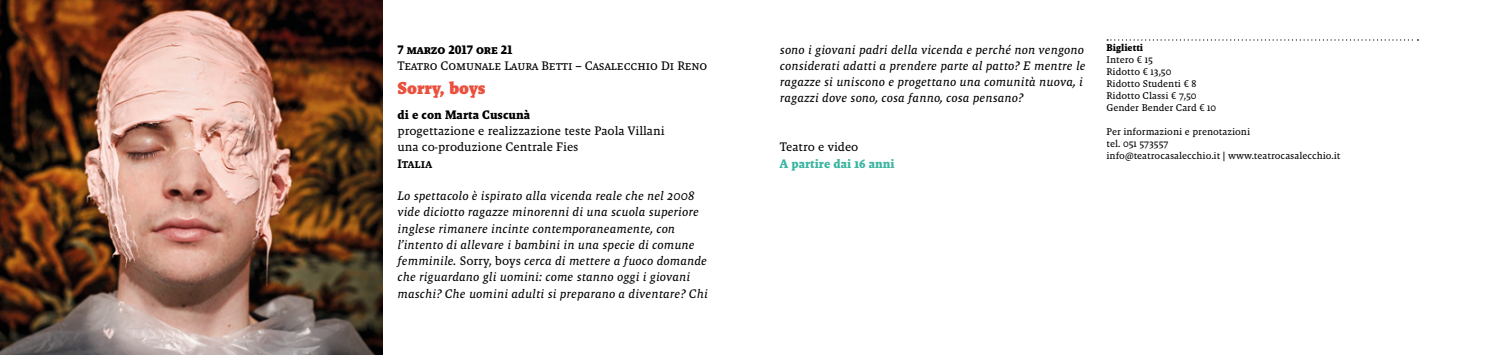
<style>
.page{position:relative;width:1489px;height:355px;background:#fff}
.page>*{position:absolute;margin:0;border:0;box-sizing:border-box;transform-origin:0 0}
.t1{font:900 17.5px "Malaga OT";color:#ea503d}
.t2{font:italic 12.5px/16.2px "Malaga OT";color:#000}
.t3{font:12.5px/16.2px "Malaga OT";letter-spacing:-.005em;color:#000}
.t4{font:700 12.5px "Malaga OT";letter-spacing:-.01em;color:#000}
.t5{font:700 12.5px "Malaga OT";color:#3cb5a1}
.t6{font:500 12.5px "Malaga OT";color:#000}
.t7{font:10px/12px "Malaga OT";color:#000}
.t8{font:700 10px "Malaga OT";color:#000}
.s1{font-style:normal}
</style>
<div class="page">
<img style="left:0;top:0;width:382px;height:354px">
<svg style="left:1107px;top:39px;width:311px;height:2px"></svg>
<p class="t4" style="left:397px;top:42px;width:117px">7 marzo 2017 ore 21</p>
<p class="t3" style="left:397px;top:57px;width:311px">Teatro Comunale Laura Betti – Casalecchio Di Reno</p>
<h1 class="t1" style="left:397px;top:78px;width:90px">Sorry, boys</h1>
<p class="t4" style="left:397px;top:107px;width:134px">di e con Marta Cuscunà</p>
<p class="t3" style="left:397px;top:122px;width:269px">progettazione e realizzazione teste Paola Villani una co-produzione Centrale Fies</p>
<p class="t6" style="left:397px;top:156px;width:36px">Italia</p>
<p class="t2" style="left:397px;top:187px;width:312px">Lo spettacolo è ispirato alla vicenda reale che nel 2008 vide diciotto ragazze minorenni di una scuola superiore inglese rimanere incinte contemporaneamente, con l’intento di allevare i bambini in una specie di comune femminile. <span class="s1">Sorry, boys</span> cerca di mettere a fuoco domande che riguardano gli uomini: come stanno oggi i giovani maschi? Che uomini adulti si preparano a diventare? Chi</p>
<p class="t2" style="left:780px;top:41px;width:307px">sono i giovani padri della vicenda e perché non vengono considerati adatti a prendere parte al patto? E mentre le ragazze si uniscono e progettano una comunità nuova, i ragazzi dove sono, cosa fanno, cosa pensano?</p>
<p class="t3" style="left:780px;top:139px;width:80px">Teatro e video</p>
<p class="t5" style="left:780px;top:156px;width:116px">A partire dai 16 anni</p>
<p class="t8" style="left:1106px;top:42px;width:38px">Biglietti</p>
<p class="t7" style="left:1106px;top:54px;width:111px">Intero € 15<br>Ridotto € 13,50<br>Ridotto Studenti € 8<br>Ridotto Classi € 7,50<br>Gender Bender Card € 10</p>
<p class="t7" style="left:1106px;top:126px;width:235px">Per informazioni e prenotazioni<br>tel. 051 573557<br>info@teatrocasalecchio.it | www.teatrocasalecchio.it</p>
</div>
